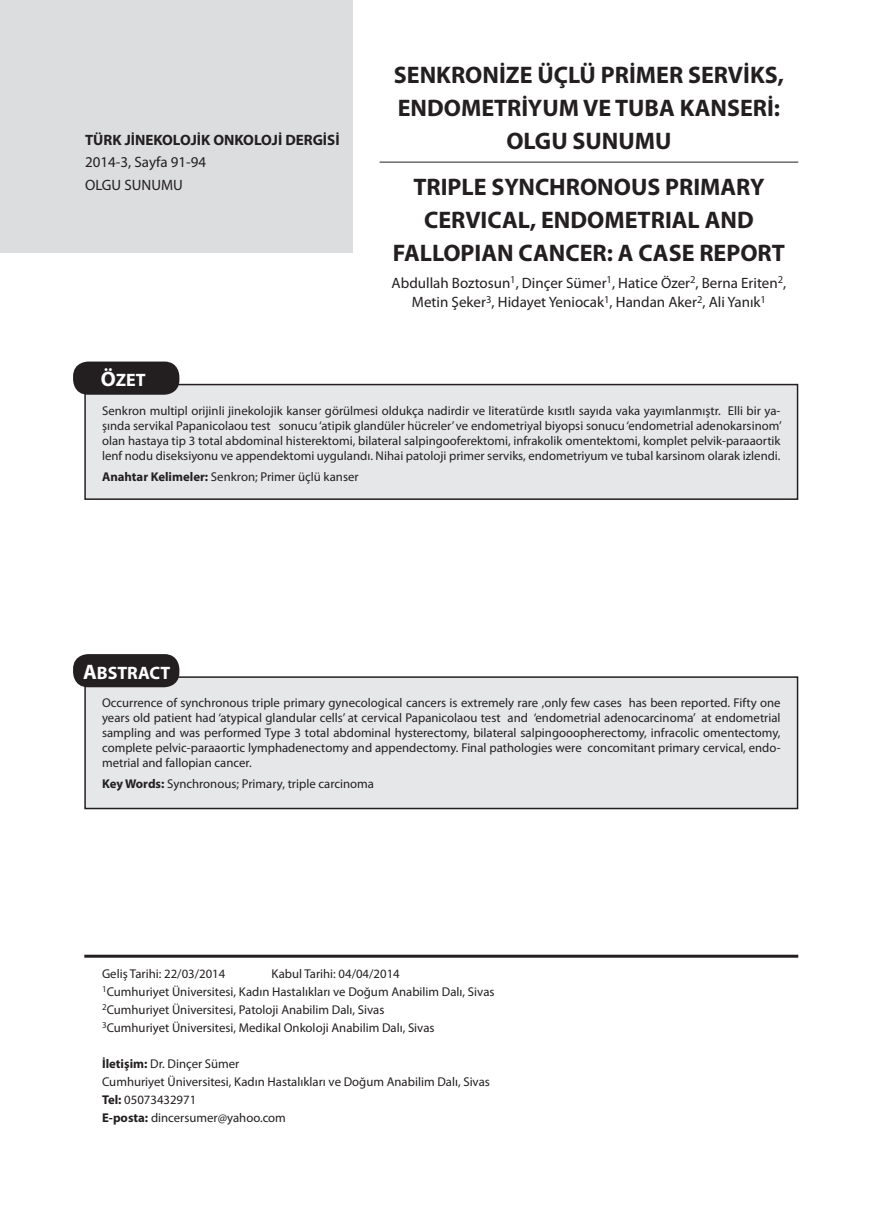
<style>
.page{position:relative;width:872px;height:1212px;background:#fff}
.page>*{position:absolute;margin:0;border:0;box-sizing:border-box;transform-origin:0 0}
.t1{font:700 24px/33px "Myriad Pro";color:#231f20;text-align:center}
.t2{font:700 18px "Myriad Pro";color:#fff}
.t3{font:15px/19.5px "Myriad Pro";color:#231f20;text-align:center}
.t4{font:700 15px/22.5px "Myriad Pro";color:#231f20}
.t5{font:12.75px/15px "Myriad Pro";color:#231f20}
.s1{font-weight:400}
.s2{font-size:21px}
.s3{font-weight:700}
</style>
<div class="page">
<div style="left:0;top:0;width:352px;height:252px;background:#dcdddf"></div>
<hr style="left:379px;top:162px;width:419px;height:1px;background:#231f20">
<div style="left:85px;top:385px;width:712px;height:114px;background:#e6e7e9"></div>
<div style="left:84px;top:384px;width:714px;height:116px;border:2px solid #231f20"></div>
<div style="left:85px;top:677px;width:712px;height:131px;background:#e6e7e9"></div>
<div style="left:84px;top:676px;width:714px;height:133px;border:2px solid #231f20"></div>
<div style="left:73px;top:362px;width:106px;height:33px;background:#231f20;border-radius:15px"></div>
<div style="left:73px;top:654px;width:106px;height:33px;background:#231f20;border-radius:15px"></div>
<hr style="left:84px;top:955px;width:714px;height:3px;background:#231f20">
<p class="t4" style="left:85px;top:130px;width:256px">TÜRK JİNEKOLOJİK ONKOLOJİ DERGİSİ<br><span class="s1">2014-3, Sayfa 91-94<br>OLGU SUNUMU</span></p>
<p class="t2" style="left:101px;top:373px;width:47px"><span class="s2">Ö</span>ZET</p>
<p class="t1" style="left:394px;top:60px;width:391px">SENKRONİZE ÜÇLÜ PRİMER SERVİKS,<br>ENDOMETRİYUM VE TUBA KANSERİ:<br>OLGU SUNUMU</p>
<p class="t1" style="left:393px;top:172px;width:393px">TRIPLE SYNCHRONOUS PRIMARY<br>CERVICAL, ENDOMETRIAL AND<br>FALLOPIAN CANCER: A CASE REPORT</p>
<p class="t3" style="left:392px;top:274px;width:396px">Abdullah Boztosun<sup>1</sup>, Dinçer Sümer<sup>1</sup>, Hatice Özer<sup>2</sup>, Berna Eriten<sup>2</sup>,<br>Metin Şeker<sup>3</sup>, Hidayet Yeniocak<sup>1</sup>, Handan Aker<sup>2</sup>, Ali Yanık<sup>1</sup></p>
<p class="t5" style="left:102px;top:404px;width:681px;text-align:justify">Senkron multipl orijinli jinekolojik kanser görülmesi oldukça nadirdir ve literatürde kısıtlı sayıda vaka yayımlanmıştr. Elli bir ya&shy;şında servikal Papanicolaou test sonucu ‘atipik glandüler hücreler’ ve endometriyal biyopsi sonucu ‘endometrial adenokarsinom’ olan hastaya tip 3 total abdominal histerektomi, bilateral salpingooferektomi, infrakolik omentektomi, komplet pelvik-paraaortik lenf nodu diseksiyonu ve appendektomi uygulandı. Nihai patoloji primer serviks, endometriyum ve tubal karsinom olarak izlendi.</p>
<p class="t5" style="left:102px;top:470px;width:258px"><span class="s3">Anahtar Kelimeler:</span> Senkron; Primer üçlü kanser</p>
<p class="t2" style="left:83px;top:666px;width:89px"><span class="s2">A</span>BSTRACT</p>
<p class="t5" style="left:102px;top:696px;width:680px;text-align:justify">Occurrence of synchronous triple primary gynecological cancers is extremely rare ,only few cases has been reported. Fifty one years old patient had ‘atypical glandular cells’ at cervical Papanicolaou test and ‘endometrial adenocarcinoma’ at endometrial sampling and was performed Type 3 total abdominal hysterectomy, bilateral salpingooopherectomy, infracolic omentectomy, complete pelvic-paraaortic lymphadenectomy and appendectomy. Final pathologies were concomitant primary cervical, endo&shy;metrial and fallopian cancer.</p>
<p class="t5" style="left:102px;top:778px;width:273px"><span class="s3">Key Words:</span> Synchronous; Primary, triple carcinoma</p>
<p class="t5" style="left:102px;top:965px;width:394px;line-height:18px;text-indent:169px">Kabul Tarihi: 04/04/2014<br><sup>1</sup>Cumhuriyet Üniversitesi, Kadın Hastalıkları ve Doğum Anabilim Dalı, Sivas <sup>2</sup>Cumhuriyet Üniversitesi, Patoloji Anabilim Dalı, Sivas<br><sup>3</sup>Cumhuriyet Üniversitesi, Medikal Onkoloji Anabilim Dalı, Sivas</p>
<p class="t5" style="left:102px;top:1055px;width:389px;line-height:18px"><span class="s3">İletişim:</span> Dr. Dinçer Sümer<br>Cumhuriyet Üniversitesi, Kadın Hastalıkları ve Doğum Anabilim Dalı, Sivas <span class="s3">Tel:</span> 05073432971<br><span class="s3">E-posta:</span> dincersumer@yahoo.com</p>
<p class="t5" style="left:102px;top:967px;width:125px">Geliş Tarihi: 22/03/2014</p>
</div>
